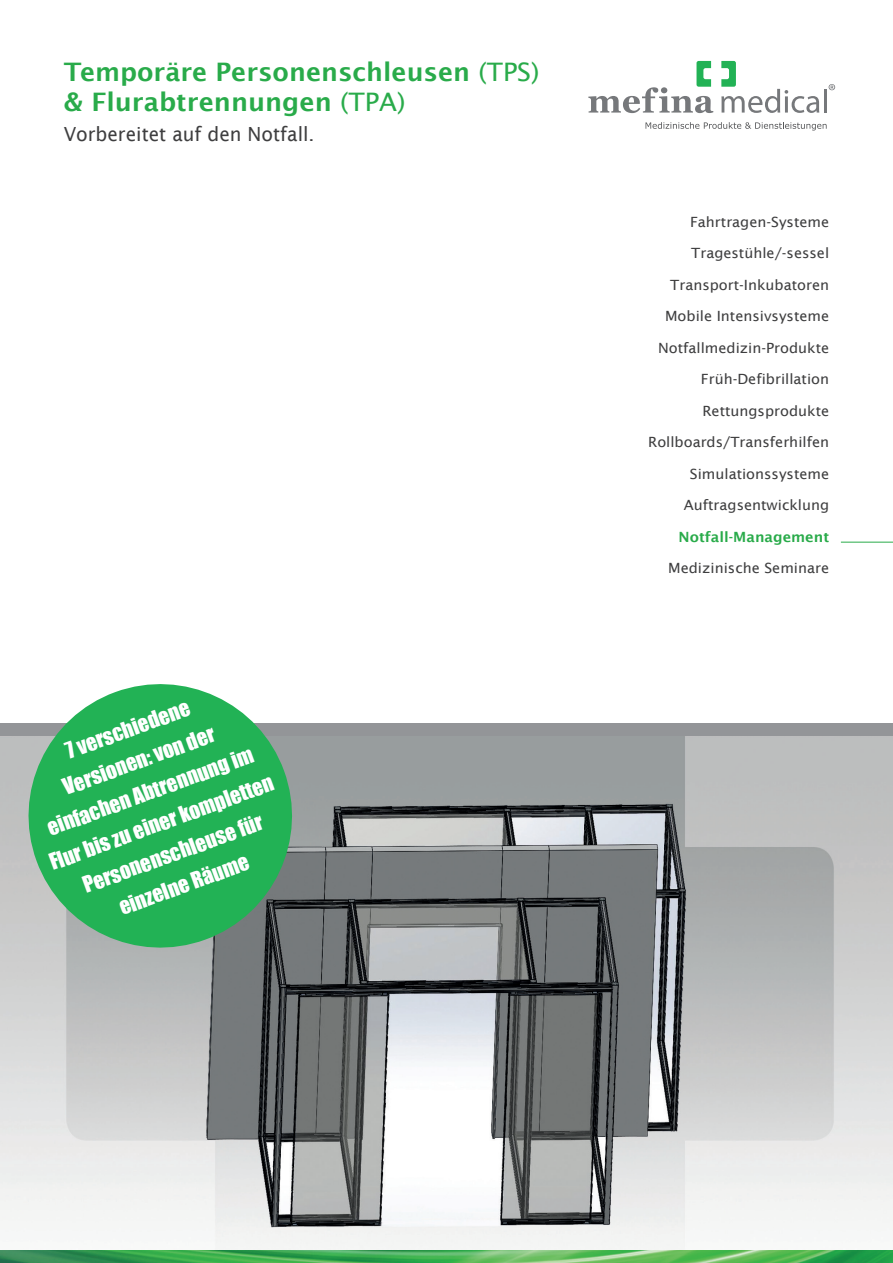
<style>
.page{position:relative;width:893px;height:1263px;background:#fff}
.page>*{position:absolute;margin:0;border:0;box-sizing:border-box;transform-origin:0 0}
.t1{font:600 25.5px/30px "Lucida Sans";color:#29ab4a}
.t2{font:21px/33px "Impact";color:#fff;text-align:center}
.t3{font:19.5px "Lucida Sans";color:#3e3e3f}
.t4{font:14.1px "Lucida Sans";color:#3e3e3f}
.t5{font:600 14.1px "Lucida Sans";color:#29ab4a}
.s1{font-weight:400}
</style>
<div class="page">
<svg style="left:645px;top:122px;width:182px;height:9px"></svg>
<hr style="left:824px;top:89px;width:3px;height:24px;background:#76787b">
<svg style="left:829px;top:84px;width:6px;height:6px"></svg>
<svg style="left:721px;top:61px;width:98px;height:52px"></svg>
<svg style="left:588px;top:61px;width:125px;height:52px"></svg>
<img style="left:1px;top:736px;width:892px;height:514px">
<hr style="left:0;top:725px;width:1px;height:538px;background:#cfd0cf">
<hr style="left:841px;top:542px;width:52px;height:1px;background:#29ab4a">
<img style="left:0;top:1250px;width:893px;height:13px">
<div style="left:0;top:723px;width:893px;height:13px;background:#939598"></div>
<svg style="left:12px;top:684px;width:297px;height:280px;background:#54b376"></svg>
<h1 class="t1" style="left:64px;top:57px;width:477px">Temporäre Personenschleusen <span class="s1">(TPS) </span>&amp; Flurabtrennungen <span class="s1">(TPA)</span></h1>
<h3 class="t3" style="left:64px;top:123px;width:252px">Vorbereitet auf den Notfall.</h3>
<h2 class="t2" style="left:11px;top:754px;width:238px;rotate:-20deg">7 verschiedene<br>Versionen: von der einfachen Abtrennung im<br>Flur bis zu einer kompletten<br>Personenschleuse für einzelne Räume</h2>
<p class="t4" style="left:690px;top:214px;width:141px">Fahrtragen-Systeme</p>
<p class="t4" style="left:691px;top:245px;width:139px">Tragestühle/-sessel</p>
<p class="t4" style="left:670px;top:277px;width:160px">Transport-Inkubatoren</p>
<p class="t4" style="left:665px;top:308px;width:166px">Mobile Intensivsysteme</p>
<p class="t4" style="left:658px;top:340px;width:173px">Notfallmedizin-Produkte</p>
<p class="t4" style="left:701px;top:371px;width:130px">Früh-Defibrillation</p>
<p class="t4" style="left:702px;top:403px;width:128px">Rettungsprodukte</p>
<p class="t4" style="left:648px;top:434px;width:183px">Rollboards/Transferhilfen</p>
<p class="t4" style="left:690px;top:466px;width:141px">Simulationssysteme</p>
<p class="t4" style="left:684px;top:497px;width:147px">Auftragsentwicklung</p>
<p class="t5" style="left:679px;top:529px;width:152px">Notfall-Management</p>
<p class="t4" style="left:668px;top:560px;width:162px">Medizinische Seminare</p>
</div>
